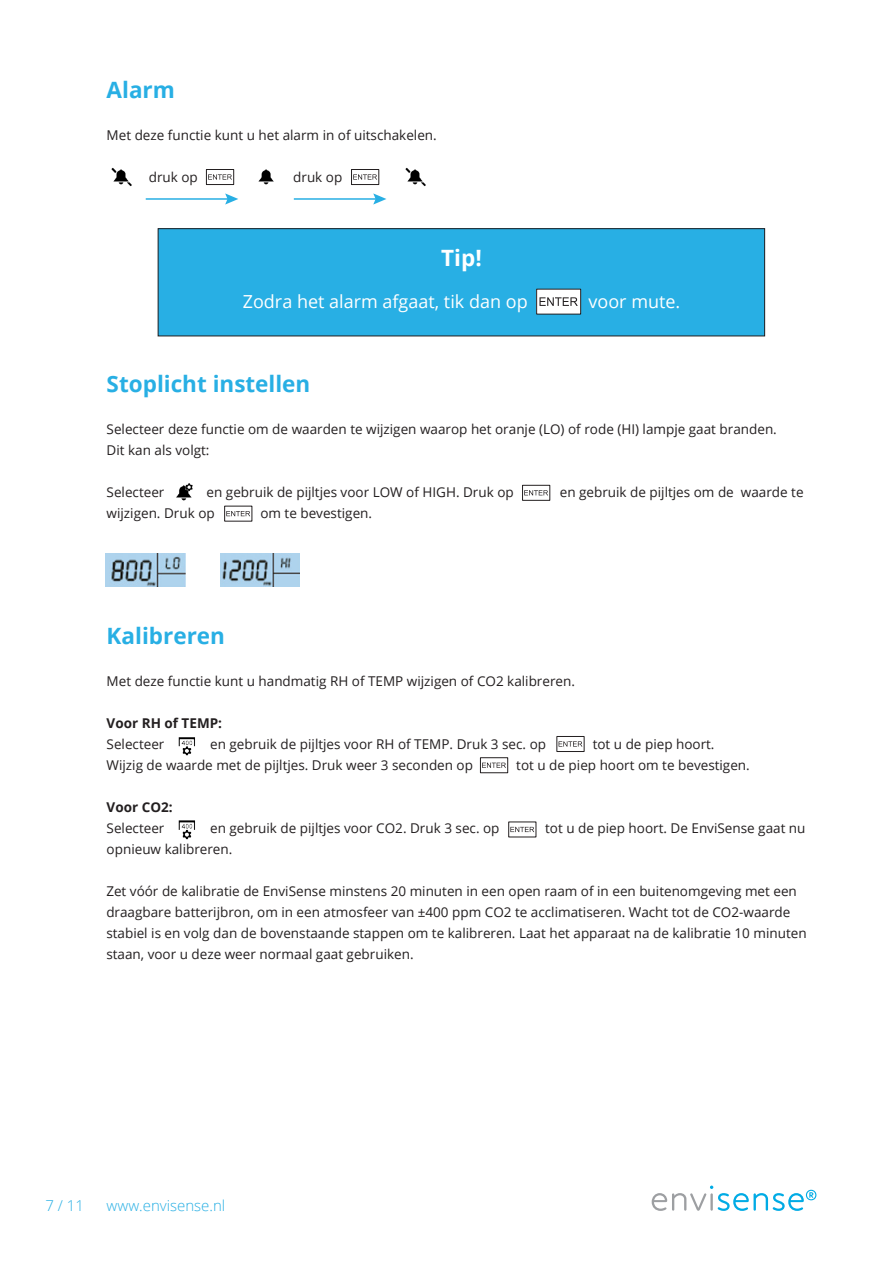
<style>
.page{position:relative;width:893px;height:1263px;background:#fff}
.page>*{position:absolute;margin:0;border:0;box-sizing:border-box;transform-origin:0 0}
.KOP_1{font:700 22.5px "Open Sans";color:#28afe4}
.BODY_TEKST{font:700 22.5px "Open Sans";color:#fff}
.BODY_TEKST-2{font:18px "Open Sans";color:#fff}
.BODY_KOP{font:300 15px "Open Sans";color:#28afe4}
.BODY_TEKST-3{font:13.5px/21px "Open Sans";color:#231f20}
.BODY_TEKST-4{font:700 13.5px "Open Sans";color:#231f20}
</style>
<div class="page">
<svg style="left:652px;top:1185px;width:164px;height:26px"></svg>
<img style="left:111px;top:167px;width:21px;height:20px">
<img style="left:176px;top:483px;width:17px;height:18px">
<img style="left:178px;top:737px;width:17px;height:19px">
<img style="left:178px;top:820px;width:17px;height:20px">
<img style="left:258px;top:169px;width:16px;height:16px">
<img style="left:405px;top:167px;width:21px;height:20px">
<div style="left:206px;top:169px;width:28px;height:16px;border:1px solid #231f20"></div>
<svg style="left:208px;top:174px;width:24px;height:6px"></svg>
<svg style="left:226px;top:511px;width:24px;height:5px"></svg>
<div style="left:557px;top:736px;width:27px;height:16px;border:1px solid #231f20"></div>
<svg style="left:559px;top:741px;width:23px;height:6px"></svg>
<div style="left:480px;top:757px;width:28px;height:16px;border:1px solid #231f20"></div>
<svg style="left:482px;top:763px;width:24px;height:5px"></svg>
<svg style="left:510px;top:827px;width:24px;height:5px"></svg>
<div style="left:522px;top:485px;width:28px;height:15px;border:1px solid #231f20"></div>
<svg style="left:524px;top:490px;width:24px;height:5px"></svg>
<div style="left:351px;top:169px;width:28px;height:16px;border:1px solid #231f20"></div>
<svg style="left:353px;top:174px;width:24px;height:6px"></svg>
<div style="left:158px;top:229px;width:607px;height:107px;background:#28afe4"></div>
<div style="left:158px;top:228px;width:607px;height:108px;border:1px solid #231f20"></div>
<div style="left:537px;top:289px;width:44px;height:25px;background:#fff"></div>
<div style="left:536px;top:289px;width:45px;height:25px;border:1px solid #231f20"></div>
<svg style="left:539px;top:297px;width:39px;height:9px"></svg>
<hr style="left:146px;top:198px;width:83px;height:2px;background:#28afe4">
<svg style="left:225px;top:193px;width:13px;height:12px"></svg>
<hr style="left:294px;top:198px;width:83px;height:2px;background:#28afe4">
<svg style="left:373px;top:193px;width:13px;height:12px"></svg>
<img style="left:220px;top:553px;width:80px;height:33px">
<img style="left:106px;top:553px;width:79px;height:33px">
<p class="KOP_1" style="left:107px;top:73px;width:70px">Alarm</p>
<p class="BODY_TEKST-3" style="left:107px;top:124px;width:332px">Met deze functie kunt u het alarm in of uitschakelen.</p>
<p class="BODY_TEKST-3" style="left:149px;top:166px;width:51px">druk op</p>
<p class="BODY_TEKST-3" style="left:293px;top:166px;width:51px">druk op</p>
<p class="BODY_TEKST" style="left:441px;top:241px;width:42px">Tip!</p>
<p class="BODY_TEKST-2" style="left:243px;top:289px;width:286px">Zodra het alarm afgaat, tik dan op</p>
<p class="BODY_TEKST-2" style="left:589px;top:289px;width:93px">voor mute.</p>
<p class="KOP_1" style="left:107px;top:367px;width:205px">Stoplicht instellen</p>
<p class="BODY_TEKST-3" style="left:107px;top:418px;width:672px">Selecteer deze functie om de waarden te wijzigen waarop het oranje (LO) of rode (HI) lampje gaat branden.</p>
<p class="BODY_TEKST-3" style="left:107px;top:439px;width:104px">Dit kan als volgt:</p>
<p class="BODY_TEKST-3" style="left:107px;top:481px;width:59px">Selecteer</p>
<p class="BODY_TEKST-3" style="left:207px;top:481px;width:309px">en gebruik de pijltjes voor LOW of HIGH. Druk op</p>
<p class="BODY_TEKST-3" style="left:560px;top:481px;width:245px">en gebruik de pijltjes om de waarde te</p>
<p class="BODY_TEKST-3" style="left:107px;top:502px;width:110px">wijzigen. Druk op</p>
<p class="BODY_TEKST-3" style="left:260px;top:502px;width:113px">om te bevestigen.</p>
<p class="KOP_1" style="left:107px;top:619px;width:120px">Kalibreren</p>
<p class="BODY_TEKST-3" style="left:107px;top:670px;width:470px">Met deze functie kunt u handmatig RH of TEMP wijzigen of CO2 kalibreren.</p>
<p class="BODY_TEKST-4" style="left:107px;top:713px;width:117px">Voor RH of TEMP:</p>
<p class="BODY_TEKST-3" style="left:107px;top:733px;width:59px">Selecteer</p>
<p class="BODY_TEKST-3" style="left:210px;top:733px;width:337px">en gebruik de pijltjes voor RH of TEMP. Druk 3 sec. op</p>
<p class="BODY_TEKST-3" style="left:593px;top:733px;width:123px">tot u de piep hoort.</p>
<p class="BODY_TEKST-3" style="left:107px;top:754px;width:368px">Wijzig de waarde met de pijltjes. Druk weer 3 seconden op</p>
<p class="BODY_TEKST-3" style="left:516px;top:754px;width:235px">tot u de piep hoort om te bevestigen.</p>
<p class="BODY_TEKST-4" style="left:107px;top:797px;width:68px">Voor CO2:</p>
<p class="BODY_TEKST-3" style="left:107px;top:817px;width:59px">Selecteer</p>
<p class="BODY_TEKST-3" style="left:210px;top:817px;width:291px">en gebruik de pijltjes voor CO2. Druk 3 sec. op</p>
<p class="BODY_TEKST-3" style="left:545px;top:817px;width:262px">tot u de piep hoort. De EnviSense gaat nu</p>
<p class="BODY_TEKST-3" style="left:107px;top:838px;width:127px">opnieuw kalibreren.</p>
<p class="BODY_TEKST-3" style="left:106px;top:880px;width:702px">Zet vóór de kalibratie de EnviSense minstens 20 minuten in een open raam of in een buitenomgeving met een draagbare batterijbron, om in een atmosfeer van ±400 ppm CO2 te acclimatiseren. Wacht tot de CO2-waarde stabiel is en volg dan de bovenstaande stappen om te kalibreren. Laat het apparaat na de kalibratie 10 minuten staan, voor u deze weer normaal gaat gebruiken.</p>
<p class="BODY_KOP" style="left:45px;top:1195px;width:40px">7 / 11</p>
<p class="BODY_KOP" style="left:107px;top:1195px;width:120px">www.envisense.nl</p>
</div>
